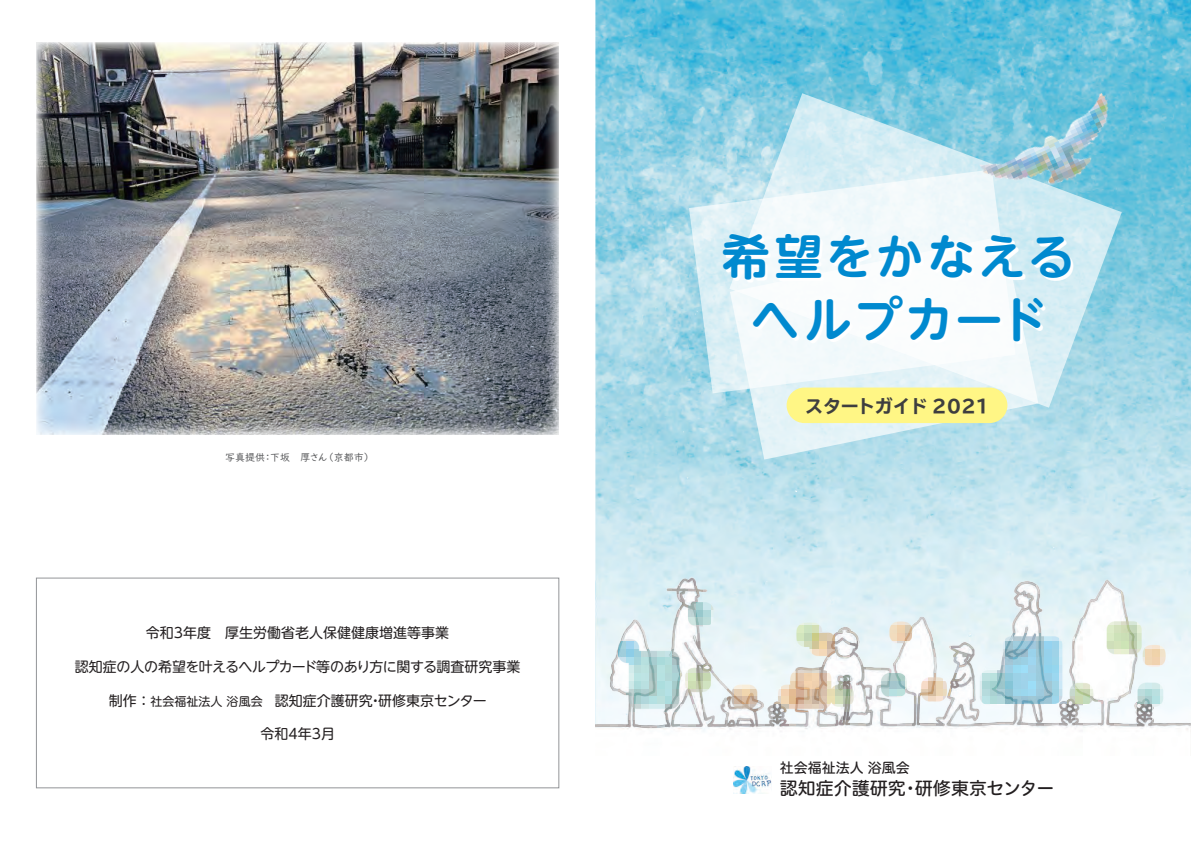
<style>
.page{position:relative;width:1191px;height:842px;background:#fff}
.page>*{position:absolute;margin:0;border:0;box-sizing:border-box;transform-origin:0 0}
.t1{font:700 48px/62.4px "UD Shin M Go Pro De";letter-spacing:.055em;color:#0089cf;text-align:center}
.t2{font:18px "Hiragino UD Sans R Std N W5";color:#231f20}
.t3{font:700 expanded 18px "TBUD Go Std";letter-spacing:-.01em;color:#3e3e3f}
.t4{font:14px "UD Shin M Go Pro";color:#231f20}
.t5{font:14px "UD Shin M Go Pro";letter-spacing:-.025em;color:#231f20}
.t6{font:14px "Hiragino UD Sans R Std N W5";color:#231f20}
.t7{font:10px "UD Digi Kyokasho Pro N";color:#57585a}
.s1{font-size:12px}
</style>
<div class="page">
<div style="left:36px;top:578px;width:523px;height:210px;border:1px solid #939598"></div>
<img style="left:595px;top:0;width:596px;height:724px">
<svg style="left:730px;top:408px;width:308px;height:51px;background:#c2e4ee"></svg>
<svg style="left:689px;top:169px;width:40px;height:224px;background:#c4e5ef"></svg>
<svg style="left:729px;top:93px;width:392px;height:315px"></svg>
<div style="left:786px;top:388px;width:221px;height:35px;background:#fff685;border-radius:18px"></div>
<img style="left:733px;top:766px;width:39px;height:28px">
<img style="left:973px;top:92px;width:159px;height:121px">
<img style="left:596px;top:535px;width:595px;height:196px">
<img style="left:36px;top:43px;width:523px;height:392px">
<img style="left:596px;top:578px;width:594px;height:149px">
<p class="t7" style="left:225px;top:448px;width:150px">写真提供：下坂　厚さん（京都市）</p>
<p class="t4" style="left:146px;top:622px;width:305px">令和3年度　厚生労働省老人保健健康増進等事業</p>
<p class="t5" style="left:75px;top:655px;width:447px">認知症の人の希望を叶えるヘルプカード等のあり方に関する調査研究事業</p>
<p class="t4" style="left:109px;top:689px;width:379px">制作 ： <span class="s1">社会福祉法人 浴風会　</span>認知症介護研究・研修東京センター</p>
<p class="t4" style="left:261px;top:722px;width:76px">令和4年3月</p>
<h1 class="t1" style="left:722px;top:224px;width:355px">希望をかなえるヘルプカード</h1>
<p class="t3" style="left:805px;top:396px;width:186px">スタートガイド 2021</p>
<p class="t6" style="left:780px;top:757px;width:131px">社会福祉法人 浴風会</p>
<p class="t2" style="left:780px;top:774px;width:276px">認知症介護研究・研修東京センター</p>
</div>
